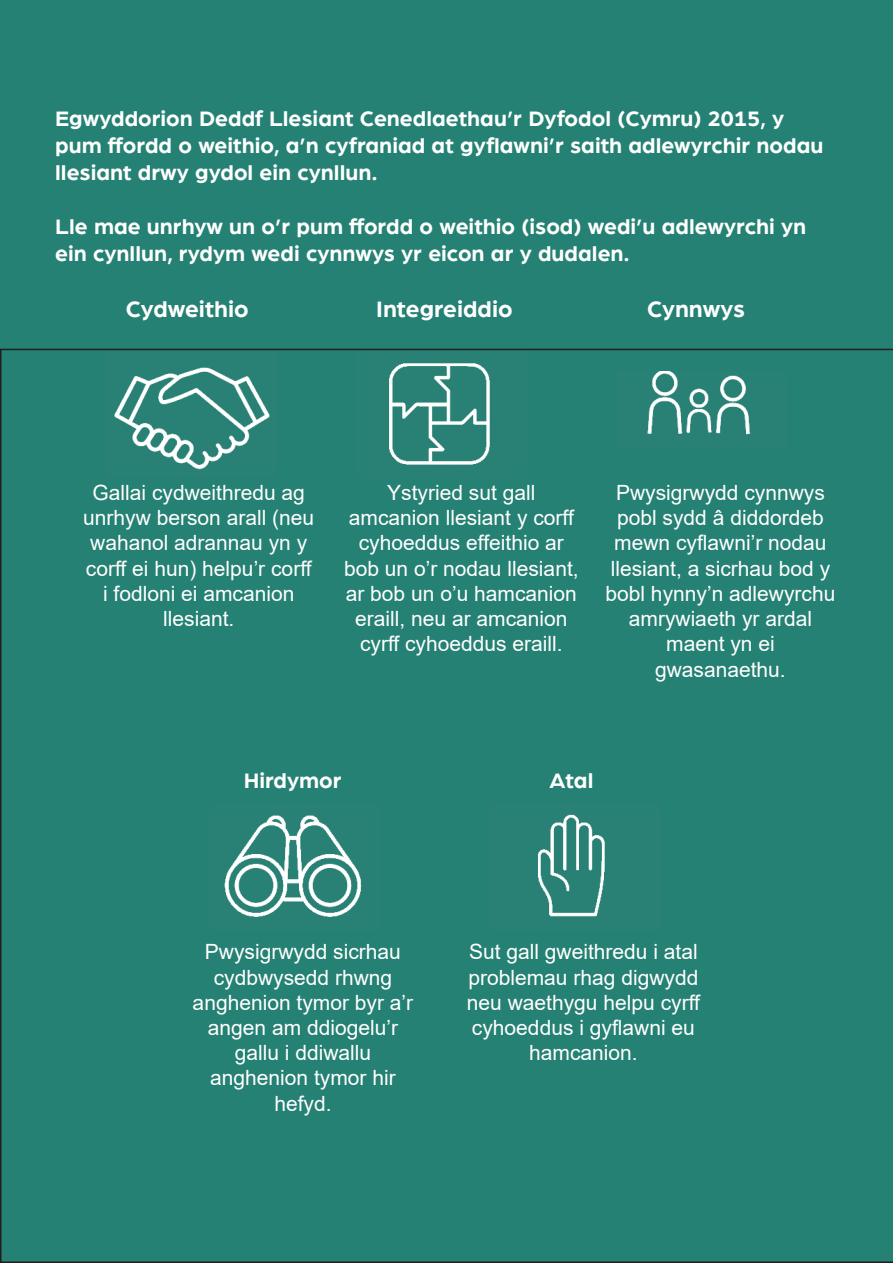
<style>
.page{position:relative;width:893px;height:1263px;background:#fff}
.page>*{position:absolute;margin:0;border:0;box-sizing:border-box;transform-origin:0 0}
.Main_Paragraph_Style{font:700 24px "Arboria";color:#fff}
.Main_Paragraph_Style-2{font:700 22.5px/27px "Arboria";color:#fff}
.Main_Paragraph_Style-3{font:21px/25.2px "Arial";color:#fff;text-align:center}
</style>
<div class="page">
<div style="left:0;top:0;width:893px;height:438px;background:#258173"></div>
<div style="left:0;top:349px;width:893px;height:914px;background:#258173"></div>
<img style="left:106px;top:352px;width:170px;height:124px">
<img style="left:617px;top:371px;width:170px;height:76px">
<img style="left:211px;top:804px;width:170px;height:126px">
<img style="left:491px;top:804px;width:170px;height:126px">
<p class="Main_Paragraph_Style-2" style="left:55px;top:104px;width:770px">Egwyddorion Deddf Llesiant Cenedlaethau’r Dyfodol (Cymru) 2015, y pum ffordd o weithio, a’n cyfraniad at gyflawni’r saith adlewyrchir nodau llesiant drwy gydol ein cynllun.</p>
<p class="Main_Paragraph_Style-2" style="left:55px;top:212px;width:752px">Lle mae unrhyw un o’r pum ffordd o weithio (isod) wedi’u adlewyrchi yn ein cynllun, rydym wedi cynnwys yr eicon ar y dudalen.</p>
<p class="Main_Paragraph_Style" style="left:126px;top:292px;width:124px">Cydweithio</p>
<p class="Main_Paragraph_Style" style="left:376px;top:292px;width:138px">Integreiddio</p>
<p class="Main_Paragraph_Style" style="left:647px;top:292px;width:99px">Cynnwys</p>
<p class="Main_Paragraph_Style-3" style="left:93px;top:480px;width:214px">Gallai cydweithredu ag</p>
<p class="Main_Paragraph_Style-3" style="left:83px;top:505px;width:233px">unrhyw berson arall (neu</p>
<p class="Main_Paragraph_Style-3" style="left:86px;top:530px;width:227px">wahanol adrannau yn y corff ei hun) helpu’r corff i fodloni ei amcanion llesiant.</p>
<p class="Main_Paragraph_Style-3" style="left:344px;top:480px;width:236px">Ystyried sut gall amcanion llesiant y corff cyhoeddus effeithio ar bob un o’r nodau llesiant, ar bob un o’u hamcanion eraill, neu ar amcanion cyrff cyhoeddus eraill.</p>
<p class="Main_Paragraph_Style-3" style="left:605px;top:480px;width:231px">Pwysigrwydd cynnwys pobl sydd â diddordeb mewn cyflawni’r nodau llesiant, a sicrhau bod y bobl hynny’n adlewyrchu amrywiaeth yr ardal maent yn ei gwasanaethu.</p>
<p class="Main_Paragraph_Style-2" style="left:244px;top:765px;width:99px">Hirdymor</p>
<p class="Main_Paragraph_Style-2" style="left:549px;top:765px;width:45px">Atal</p>
<p class="Main_Paragraph_Style-3" style="left:205px;top:939px;width:198px">Pwysigrwydd sicrhau</p>
<p class="Main_Paragraph_Style-3" style="left:214px;top:964px;width:180px">cydbwysedd rhwng</p>
<p class="Main_Paragraph_Style-3" style="left:193px;top:990px;width:222px">anghenion tymor byr a’r</p>
<p class="Main_Paragraph_Style-3" style="left:208px;top:1015px;width:192px">angen am ddiogelu’r gallu i ddiwallu anghenion tymor hir</p>
<p class="Main_Paragraph_Style-3" style="left:274px;top:1090px;width:59px">hefyd.</p>
<p class="Main_Paragraph_Style-3" style="left:469px;top:939px;width:230px">Sut gall gweithredu i atal</p>
<p class="Main_Paragraph_Style-3" style="left:468px;top:964px;width:231px">problemau rhag digwydd</p>
<p class="Main_Paragraph_Style-3" style="left:467px;top:990px;width:235px">neu waethygu helpu cyrff</p>
<p class="Main_Paragraph_Style-3" style="left:472px;top:1015px;width:224px">cyhoeddus i gyflawni eu</p>
<p class="Main_Paragraph_Style-3" style="left:529px;top:1040px;width:110px">hamcanion.</p>
</div>
